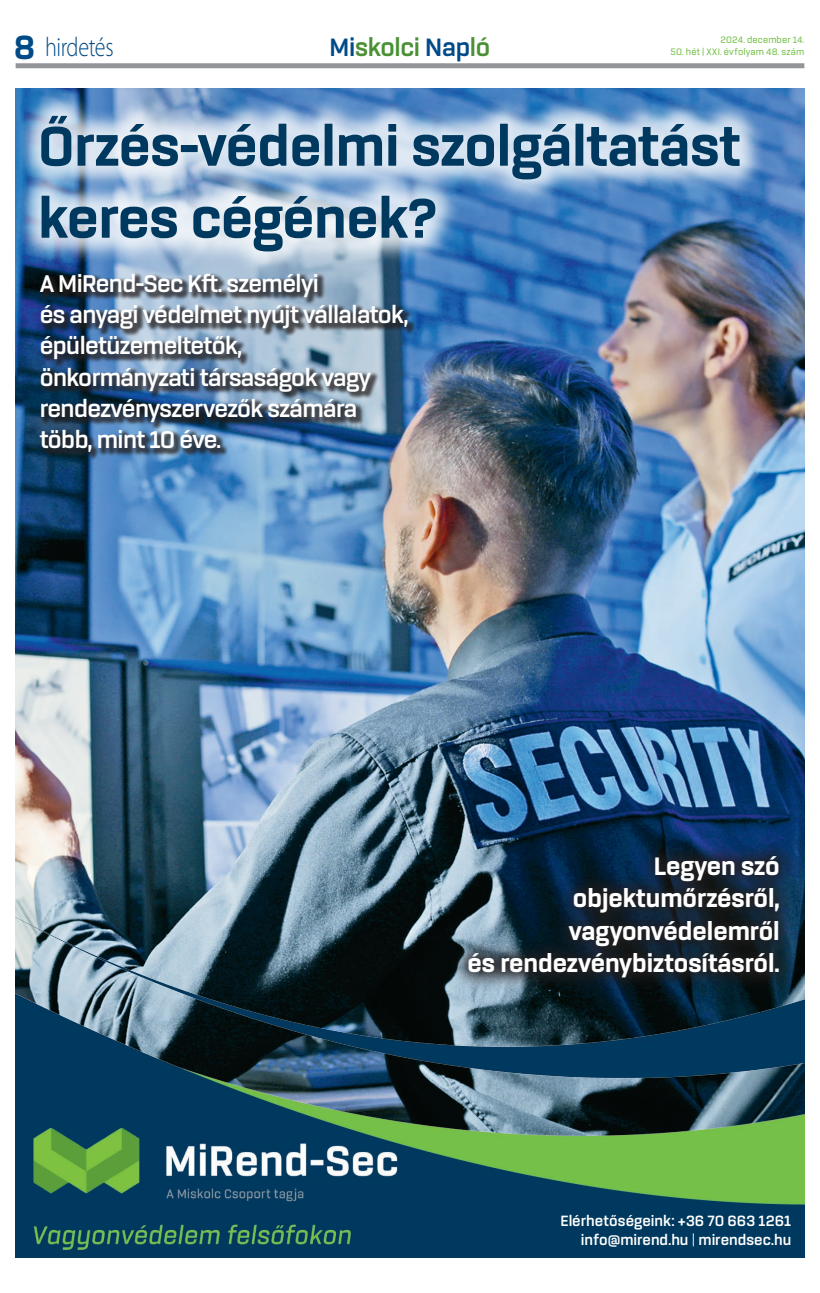
<style>
.page{position:relative;width:820px;height:1293px;background:#fff}
.page>*{position:absolute;margin:0;border:0;box-sizing:border-box;transform-origin:0 0}
.t1{font:800 60px/72px "Rogan";color:#00395f}
.t2{font:800 36px "Rogan";color:#004b87}
.t3{font:800 27.1px/32.6px "Rogan";color:#fff;text-align:right}
.t4{font:700 27px "Rogan";letter-spacing:-.01em;color:#4a9035}
.t5{font:300 27px "Myriad Pro";letter-spacing:-.02em;color:#004b87;scale:.82 1}
.t6{font:700 26px/31.2px "Rogan";letter-spacing:-.02em;color:#fff}
.t7{font:700 16px "Rogan";color:#fff}
.Lead{font:500 10px "Rogan";letter-spacing:.01em;color:#71bf44}
.s1{color:#004b87}
.s2{font-weight:400}
</style>
<div class="page">
<div style="left:16px;top:63px;width:788px;height:5px;background:#939598"></div>
<img style="left:16px;top:88px;width:788px;height:796px">
<div style="left:14px;top:89px;width:752px;height:189px;background:#fff;opacity:.8"></div>
<div style="left:39px;top:272px;width:377px;height:189px;background:#231f20;opacity:.75"></div>
<img style="left:16px;top:884px;width:788px;height:373px">
<svg style="left:450px;top:837px;width:346px;height:159px;background:#1f3141"></svg>
<p class="t2" style="left:14px;top:27px;width:23px">8</p>
<p class="t4" style="left:329px;top:32px;width:162px"><span class="s1">Mi</span>skolci <span class="s1">Nap</span>ló</p>
<p class="Lead" style="left:670px;top:46px;width:135px">50. hét | XXI. évfolyam 48. szám</p>
<p class="t5" style="left:45px;top:32px;width:85px">hirdetés</p>
<p class="Lead" style="left:720px;top:34px;width:85px">2024. december 14.</p>
<p class="t1" style="left:38px;top:111px;width:703px">Őrzés-védelmi szolgáltatást keres cégének?</p>
<p class="t6" style="left:40px;top:268px;width:370px">A MiRend-Sec Kft. személyi<br>és anyagi védelmet nyújt vállalatok, épületüzemeltetők,<br>önkormányzati társaságok vagy rendezvényszervezők számára több, mint 10 éve.</p>
<p class="t3" style="left:467px;top:849px;width:314px">Legyen szó objektumőrzésről, vagyonvédelemről<br>és rendezvénybiztosításról.</p>
<p class="t7" style="left:560px;top:1211px;width:232px">Elérhetőségeink: +36 70 663 1261</p>
<p class="t7" style="left:580px;top:1231px;width:212px">info@mirend.hu <span class="s2">|</span> mirendsec.hu</p>
</div>
